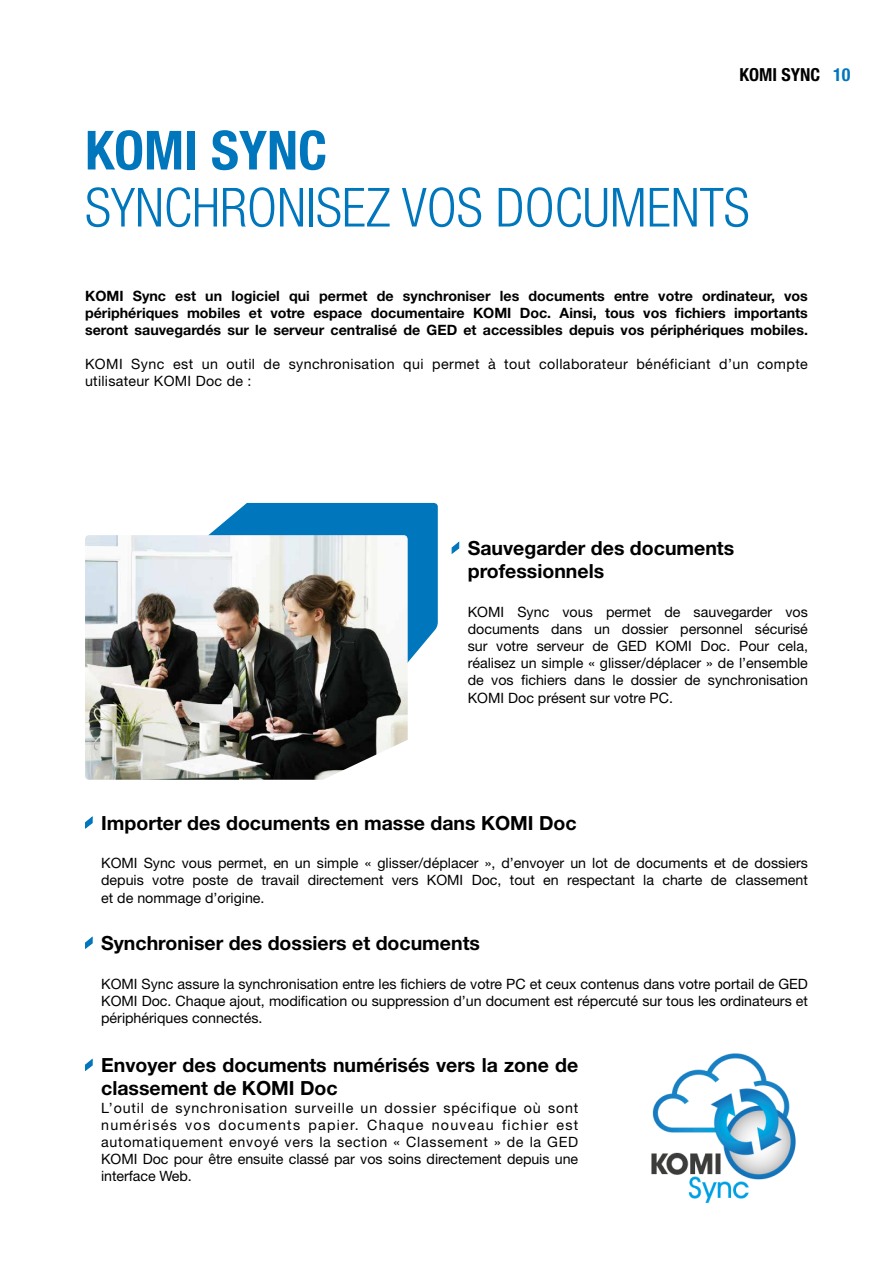
<style>
.page{position:relative;width:893px;height:1263px;background:#fff}
.page>*{position:absolute;margin:0;border:0;box-sizing:border-box;transform-origin:0 0}
.t1{font:300 condensed 54px "Helvetica Neue";color:#0076bd}
.t2{font:700 condensed 54px "Helvetica Neue";color:#0076bd}
.t3{font:700 19.5px/23.4px "Helvetica Neue";color:#000}
.t4{font:700 condensed 18px "Helvetica Neue";color:#000}
.t5{font:14.25px/17.1px "Helvetica Neue";color:#000;text-align:justify}
.t6{font:700 14.25px/17.1px "Helvetica Neue";color:#000;text-align:justify}
.t7{font:14.25px/17.1px "Helvetica Neue";letter-spacing:.03em;color:#000}
.s1{color:#0076bd}
</style>
<div class="page">
<svg style="left:451px;top:541px;width:9px;height:13px"></svg>
<svg style="left:85px;top:816px;width:8px;height:13px"></svg>
<svg style="left:85px;top:1058px;width:8px;height:14px"></svg>
<svg style="left:208px;top:503px;width:230px;height:159px;background:#1a84c3"></svg>
<img style="left:85px;top:535px;width:323px;height:245px">
<svg style="left:85px;top:936px;width:8px;height:13px"></svg>
<img style="left:651px;top:1053px;width:145px;height:150px">
<p class="t4" style="left:739px;top:63px;width:112px">KOMI SYNC <span class="s1">10</span></p>
<h1 class="t2" style="left:85px;top:118px;width:243px">KOMI SYNC</h1>
<h1 class="t1" style="left:85px;top:176px;width:666px">SYNCHRONISEZ VOS DOCUMENTS</h1>
<p class="t6" style="left:85px;top:287px;width:724px">KOMI Sync est un logiciel qui permet de synchroniser les documents entre votre ordinateur, vos périphériques mobiles et votre espace documentaire KOMI Doc. Ainsi, tous vos fichiers importants seront sauvegardés sur le serveur centralisé de GED et accessibles depuis vos périphériques mobiles.</p>
<p class="t7" style="left:85px;top:355px;width:724px">KOMI Sync est un outil de synchronisation qui permet à tout collaborateur bénéficiant d’un compte utilisateur KOMI Doc de :</p>
<h2 class="t3" style="left:468px;top:536px;width:268px">Sauvegarder des documents professionnels</h2>
<p class="t5" style="left:468px;top:603px;width:342px">KOMI Sync vous permet de sauvegarder vos documents dans un dossier personnel sécurisé sur votre serveur de GED KOMI Doc. Pour cela, réalisez un simple « glisser/déplacer » de l’ensemble de vos fichiers dans le dossier de synchronisation KOMI Doc présent sur votre PC.</p>
<h2 class="t3" style="left:101px;top:810px;width:477px">Importer des documents en masse dans KOMI Doc</h2>
<p class="t5" style="left:101px;top:854px;width:708px">KOMI Sync vous permet, en un simple « glisser/déplacer », d’envoyer un lot de documents et de dossiers depuis votre poste de travail directement vers KOMI Doc, tout en respectant la charte de classement et de nommage d’origine.</p>
<h2 class="t3" style="left:101px;top:931px;width:380px">Synchroniser des dossiers et documents</h2>
<p class="t5" style="left:101px;top:975px;width:708px">KOMI Sync assure la synchronisation entre les fichiers de votre PC et ceux contenus dans votre portail de GED KOMI Doc. Chaque ajout, modification ou suppression d’un document est répercuté sur tous les ordinateurs et périphériques connectés.</p>
<h2 class="t3" style="left:101px;top:1053px;width:479px">Envoyer des documents numérisés vers la zone de classement de KOMI Doc</h2>
<p class="t5" style="left:101px;top:1099px;width:479px">L’outil de synchronisation surveille un dossier spécifique où sont numérisés vos documents papier. Chaque nouveau fichier est automatiquement envoyé vers la section « Classement » de la GED KOMI Doc pour être ensuite classé par vos soins directement depuis une interface Web.</p>
</div>
